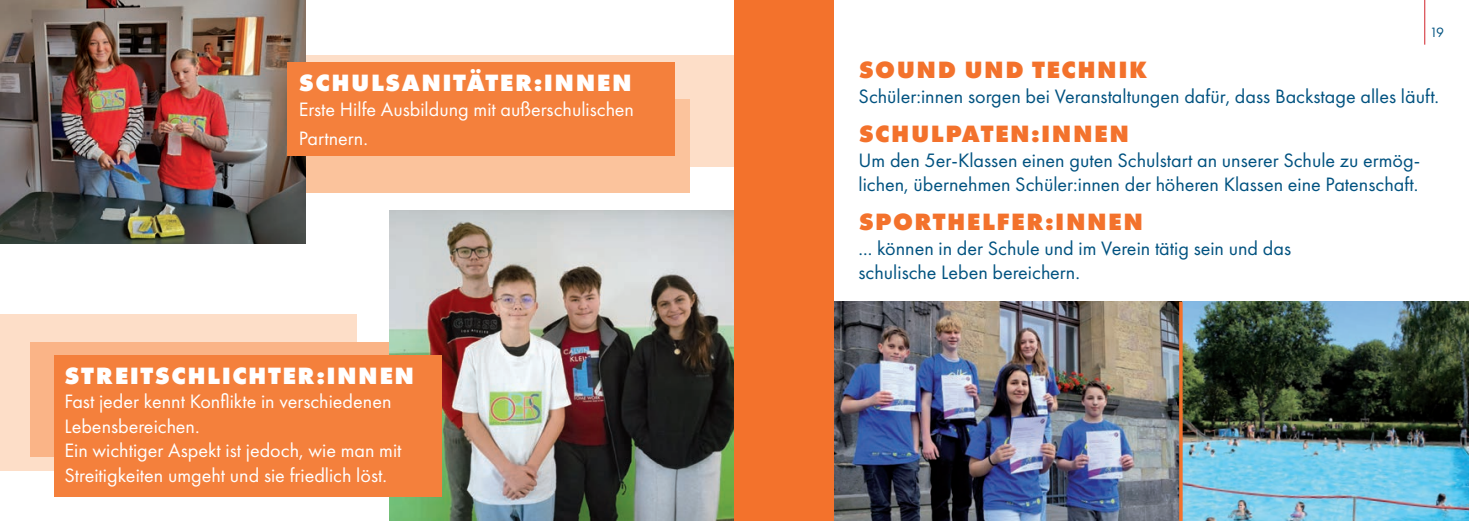
<style>
.page{position:relative;width:1469px;height:521px;background:#fff}
.page>*{position:absolute;margin:0;border:0;box-sizing:border-box;transform-origin:0 0}
.t1{font:800 24.5px "Futura PT";letter-spacing:.06em;color:#f3722c}
.t2{font:800 24.5px "Futura PT";letter-spacing:.06em;color:#fff}
.t3{font:20.12px/24.5px "Futura PT";color:#005280}
.t4{font:20.12px/24.5px "Futura PT";color:#fff}
.t5{font:14px "Futura PT";color:#005280}
</style>
<div class="page">
<hr style="left:1424px;top:0;width:1px;height:45px;background:#d1232a">
<div style="left:0;top:315px;width:356px;height:156px;background:#fddec8"></div>
<div style="left:31px;top:342px;width:387px;height:114px;background:#fab487"></div>
<div style="left:301px;top:55px;width:464px;height:112px;background:#fddec8"></div>
<div style="left:303px;top:99px;width:387px;height:93px;background:#fbc39c"></div>
<img style="left:0;top:0;width:306px;height:243px">
<img style="left:389px;top:211px;width:345px;height:310px">
<img style="left:1182px;top:302px;width:286px;height:219px">
<img style="left:833px;top:302px;width:346px;height:219px">
<div style="left:734px;top:0;width:99px;height:521px;background:#f3722c"></div>
<div style="left:55px;top:355px;width:386px;height:142px;background:#f4803c"></div>
<div style="left:288px;top:63px;width:387px;height:93px;background:#f4803c"></div>
<hr style="left:1179px;top:302px;width:3px;height:219px;background:#f3722c">
<p class="t2" style="left:299px;top:67px;width:334px">SCHULSANITÄTER:INNEN</p>
<p class="t4" style="left:299px;top:94px;width:337px;line-height:29.4px">Erste Hilfe Ausbildung mit außerschulischen<br>Partnern.</p>
<p class="t2" style="left:65px;top:360px;width:351px">STREITSCHLICHTER:INNEN</p>
<p class="t4" style="left:64px;top:389px;width:338px">Fast jeder kennt Konflikte in verschiedenen Lebensbereichen.<br>Ein wichtiger Aspekt ist jedoch, wie man mit Streitigkeiten umgeht und sie friedlich löst.</p>
<p class="t5" style="left:1429px;top:24px;width:16px">19</p>
<p class="t1" style="left:858px;top:54px;width:290px">SOUND UND TECHNIK</p>
<p class="t3" style="left:858px;top:84px;width:582px">Schüler:innen sorgen bei Veranstaltungen dafür, dass Backstage alles läuft.</p>
<p class="t1" style="left:858px;top:118px;width:272px">SCHULPATEN:INNEN</p>
<p class="t3" style="left:858px;top:147px;width:563px">Um den 5er-Klassen einen guten Schulstart an unserer Schule zu ermög&shy;lichen, übernehmen Schüler:innen der höheren Klassen eine Patenschaft.</p>
<p class="t1" style="left:858px;top:207px;width:286px">SPORTHELFER:INNEN</p>
<p class="t3" style="left:858px;top:236px;width:434px">... können in der Schule und im Verein tätig sein und das schulische Leben bereichern.</p>
</div>
